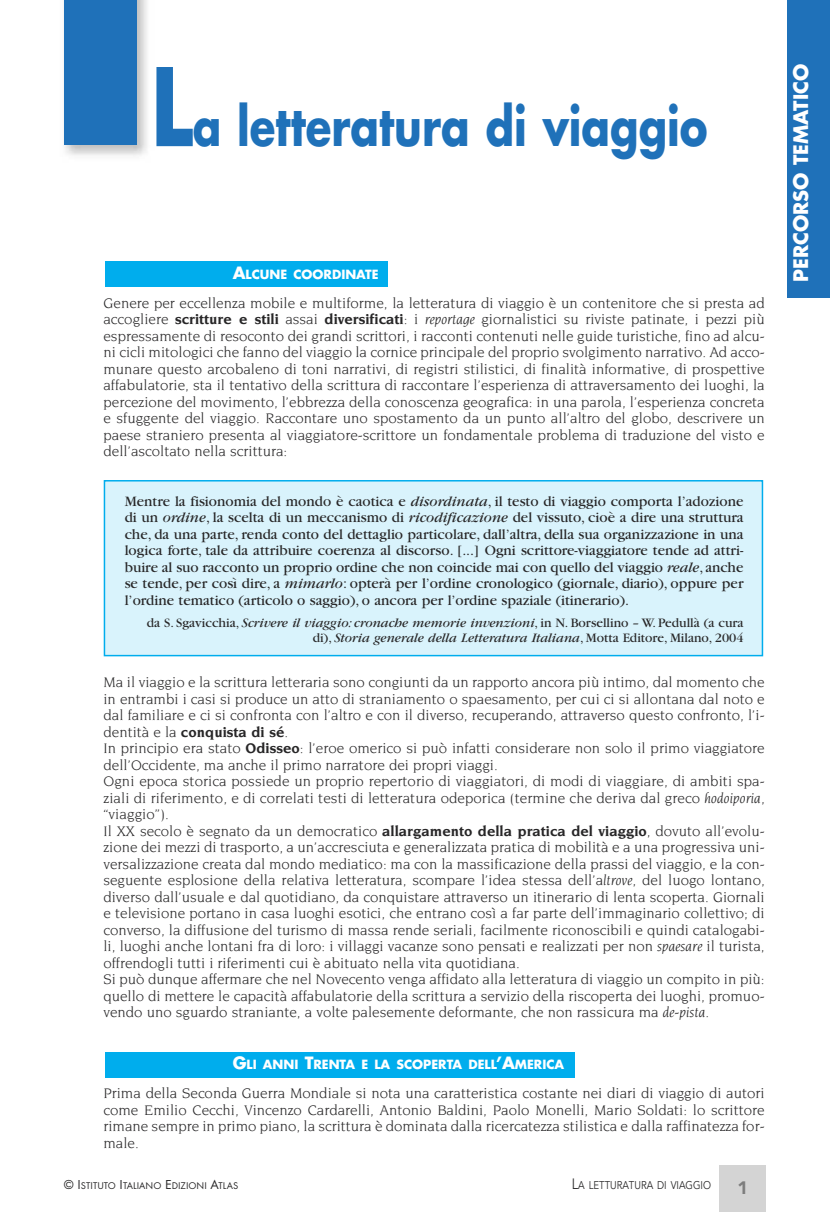
<style>
.page{position:relative;width:830px;height:1212px;background:#fff}
.page>*{position:absolute;margin:0;border:0;box-sizing:border-box;transform-origin:0 0}
.t1{font:700 52.5px "Futura";color:#1f71b9;scale:.8 1}
.t2{font:700 19.5px "Futura";color:#fff}
.t3{font:900 18px "Avenir";color:#7d7d7d}
.t4{font:15px/16.5px "Novarese";color:#272627;text-align:justify}
.t5{font:15px/16.5px "Garamond";color:#272627;text-align:justify}
.t6{font:italic 13.5px/15px "Garamond";color:#272627;text-align:right}
.t7{font:700 12.3px "Futura";color:#fff}
.t8{font:11.25px "Avenir";color:#272627;scale:.85 1}
.t9{font:10.2px "Futura T";color:#272627}
.s1{font-size:105px}
.s2{font-size:16.5px}
.s3{font-weight:700}
.s4{font-style:italic}
.s5{font-style:normal}
.s6{font-size:13.5px}
.s7{font-size:15px}
</style>
<div class="page">
<div style="left:787px;top:0;width:42px;height:298px;background:#1f71b9"></div>
<div style="left:719px;top:1165px;width:46px;height:47px;background:#d4d4d4"></div>
<div style="left:105px;top:481px;width:656px;height:174px;background:#d9f3fc"></div>
<div style="left:104px;top:480px;width:658px;height:176px;border:2px solid #00aded"></div>
<div style="left:105px;top:1052px;width:469px;height:25px;background:#00aded"></div>
<div style="left:105px;top:261px;width:282px;height:26px;background:#00aded"></div>
<img style="left:65px;top:0;width:82px;height:156px">
<div style="left:64px;top:0;width:72px;height:145px;background:#1f71b9"></div>
<h1 class="t1" style="left:151px;top:103px;width:697px"><span class="s1">L</span>a letteratura di viaggio</h1>
<p class="t7" style="left:232px;top:269px;width:147px"><span class="s2">A</span>LCUNE COORDINATE</p>
<p class="t4" style="left:103px;top:295px;width:662px">Genere per eccellenza mobile e multiforme, la letteratura di viaggio è un contenitore che si presta ad accogliere <span class="s3">scritture e stili</span> assai <span class="s3">diversificati</span>: i <span class="s4">reportage</span> giornalistici su riviste patinate, i pezzi più espressamente di resoconto dei grandi scrittori, i racconti contenuti nelle guide turistiche, fino ad alcu&shy;ni cicli mitologici che fanno del viaggio la cornice principale del proprio svolgimento narrativo. Ad acco&shy;munare questo arcobaleno di toni narrativi, di registri stilistici, di finalità informative, di prospettive affabulatorie, sta il tentativo della scrittura di raccontare l’esperienza di attraversamento dei luoghi, la percezione del movimento, l’ebbrezza della conoscenza geografica: in una parola, l’esperienza concreta e sfuggente del viaggio. Raccontare uno spostamento da un punto all’altro del globo, descrivere un paese straniero presenta al viaggiatore-scrittore un fondamentale problema di traduzione del visto e dell’ascoltato nella scrittura:</p>
<p class="t5" style="left:125px;top:494px;width:620px">Mentre la fisionomia del mondo è caotica e <span class="s4">disordinata</span>, il testo di viaggio comporta l’adozione di un <span class="s4">ordine</span>, la scelta di un meccanismo di <span class="s4">ricodificazione</span> del vissuto, cioè a dire una struttura che, da una parte, renda conto del dettaglio particolare, dall’altra, della sua organizzazione in una logica forte, tale da attribuire coerenza al discorso. [...] Ogni scrittore-viaggiatore tende ad attri&shy;buire al suo racconto un proprio ordine che non coincide mai con quello del viaggio <span class="s4">reale</span>, anche se tende, per così dire, a <span class="s4">mimarlo</span>: opterà per l’ordine cronologico (giornale, diario), oppure per l’ordine tematico (articolo o saggio), o ancora per l’ordine spaziale (itinerario).</p>
<p class="t6" style="left:147px;top:617px;width:598px"><span class="s5">da S. Sgavicchia,</span> Scrivere il viaggio: cronache memorie invenzioni<span class="s5">, in N. Borsellino – W. Pedullà (a cura di),</span> Storia generale della Letteratura Italiana<span class="s5">, Motta Editore, Milano, 2004</span></p>
<p class="t4" style="left:103px;top:675px;width:662px;text-align:left">Ma il viaggio e la scrittura letteraria sono congiunti da un rapporto ancora più intimo, dal momento che in entrambi i casi si produce un atto di straniamento o spaesamento, per cui ci si allontana dal noto e dal familiare e ci si confronta con l’altro e con il diverso, recuperando, attraverso questo confronto, l’i&shy;dentità e la <span class="s3">conquista di sé</span>.<br>In principio era stato <span class="s3">Odisseo</span>: l’eroe omerico si può infatti considerare non solo il primo viaggiatore dell’Occidente, ma anche il primo narratore dei propri viaggi.<br>Ogni epoca storica possiede un proprio repertorio di viaggiatori, di modi di viaggiare, di ambiti spa&shy;ziali di riferimento, e di correlati testi di letteratura odeporica (termine che deriva dal greco <span class="s4">hodoiporia</span>, “viaggio”).<br>Il XX secolo è segnato da un democratico <span class="s3">allargamento della pratica del viaggio</span>, dovuto all’evolu&shy;zione dei mezzi di trasporto, a un’accresciuta e generalizzata pratica di mobilità e a una progressiva uni&shy;versalizzazione creata dal mondo mediatico: ma con la massificazione della prassi del viaggio, e la con&shy;seguente esplosione della relativa letteratura, scompare l’idea stessa dell’a<span class="s4">ltrove</span>, del luogo lontano, diverso dall’usuale e dal quotidiano, da conquistare attraverso un itinerario di lenta scoperta. Giornali e televisione portano in casa luoghi esotici, che entrano così a far parte dell’immaginario collettivo; di converso, la diffusione del turismo di massa rende seriali, facilmente riconoscibili e quindi catalogabi&shy;li, luoghi anche lontani fra di loro: i villaggi vacanze sono pensati e realizzati per non <span class="s4">spaesare</span> il turista, offrendogli tutti i riferimenti cui è abituato nella vita quotidiana.<br>Si può dunque affermare che nel Novecento venga affidato alla letteratura di viaggio un compito in più: quello di mettere le capacità affabulatorie della scrittura a servizio della riscoperta dei luoghi, promuo&shy;vendo uno sguardo straniante, a volte palesemente deformante, che non rassicura ma <span class="s4">de-pista</span>.</p>
<p class="t7" style="left:232px;top:1059px;width:333px"><span class="s2">G</span>LI ANNI <span class="s2">T</span>RENTA E LA SCOPERTA DELL<span class="s2">’A</span>MERICA</p>
<p class="t4" style="left:103px;top:1086px;width:662px">Prima della Seconda Guerra Mondiale si nota una caratteristica costante nei diari di viaggio di autori come Emilio Cecchi, Vincenzo Cardarelli, Antonio Baldini, Paolo Monelli, Mario Soldati: lo scrittore rimane sempre in primo piano, la scrittura è dominata dalla ricercatezza stilistica e dalla raffinatezza for&shy;male.</p>
<p class="t9" style="left:64px;top:1179px;width:176px"><span class="s6">© I</span>STITUTO <span class="s6">I</span>TALIANO <span class="s6">E</span>DIZIONI <span class="s6">A</span>TLAS</p>
<p class="t8" style="left:571px;top:1177px;width:165px"><span class="s7">L</span>A LETTURATURA DI VIAGGIO</p>
<p class="t3" style="left:737px;top:1176px;width:12px">1</p>
<h2 class="t2" style="left:791px;top:282px;width:220px;rotate:-90deg">PERCORSO TEMATICO</h2>
</div>
